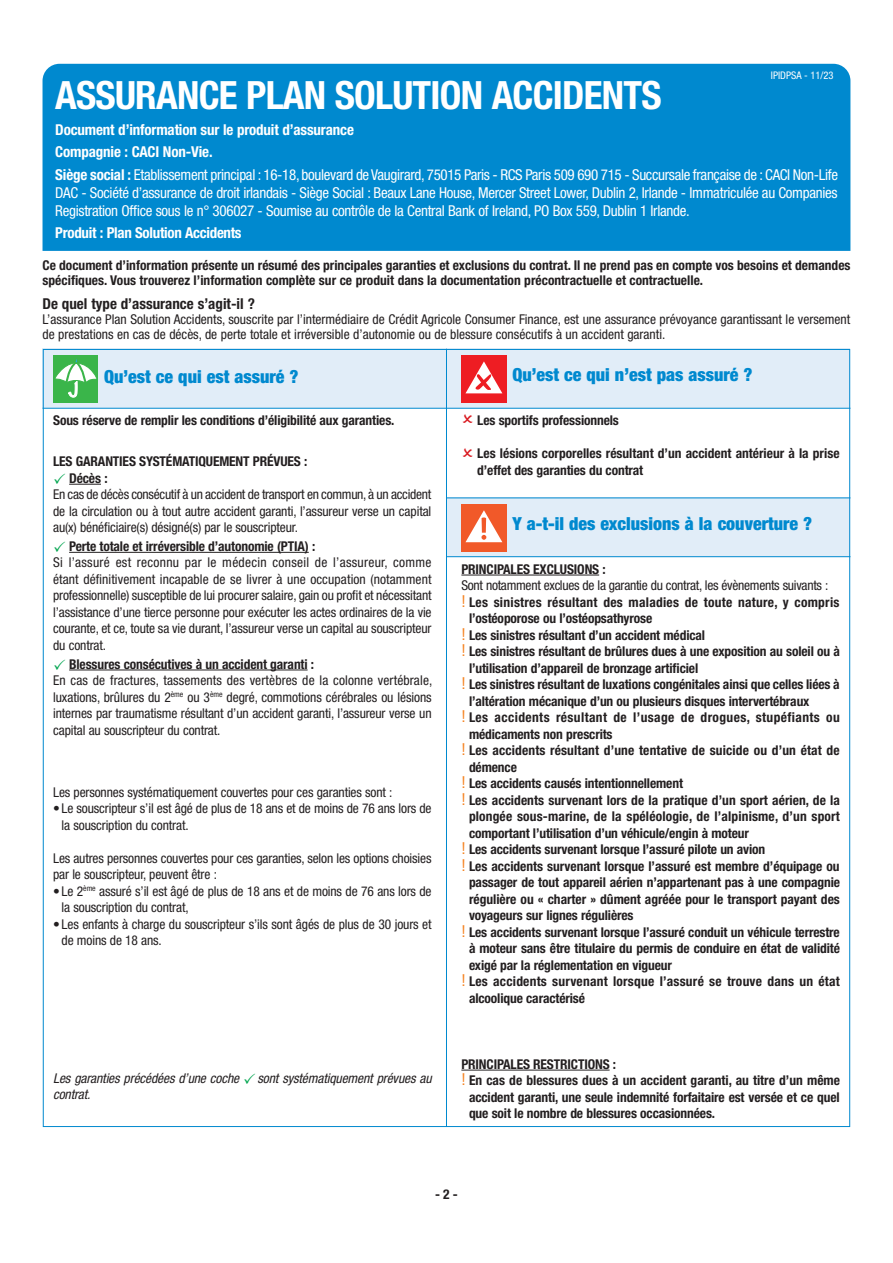
<style>
.page{position:relative;width:893px;height:1263px;background:#fff}
.page>*{position:absolute;margin:0;border:0;box-sizing:border-box;transform-origin:0 0}
.t1{font:700 condensed 39px "Helvetica Neue LT Std";letter-spacing:-.02em;color:#fff}
.t2{font:900 condensed 18px "Helvetica Neue LT Std";color:#0089cf}
.t3{font:condensed 15px/22.2px "Helvetica Neue LT Std";letter-spacing:-.02em;color:#fff}
.t4{font:700 condensed 15px "Helvetica Neue LT Std";color:#231f20}
.t5{font:700 condensed 15px "Helvetica Neue LT Std";letter-spacing:-.02em;color:#fff}
.t6{font:700 condensed 13.5px/16.5px "Helvetica Neue LT Std";letter-spacing:-.01em;color:#231f20}
.t7{font:condensed 13.5px/16.5px "Helvetica Neue LT Std";letter-spacing:-.01em;color:#231f20}
.t8{font:700 condensed 13.5px "Helvetica Neue LT Std";letter-spacing:.01em;color:#231f20}
.t9{font:italic condensed 13.5px "Helvetica Neue LT Std";letter-spacing:-.01em;color:#231f20}
.t10{font:700 condensed 13.5px "Helvetica Neue LT Std";letter-spacing:.02em;color:#231f20}
.t11{font:700 condensed 13.5px "Helvetica Neue LT Std";letter-spacing:.015em;color:#231f20}
.t12{font:700 condensed 13.5px "Helvetica Neue LT Std";letter-spacing:.03em;color:#231f20}
.t13{font:condensed 10.5px "Helvetica Neue LT Std";color:#fff}
.s1{font-weight:700}
.s2{font-weight:400;font-size:16.5px;color:#f58220}
</style>
<div class="page">
<div style="left:43px;top:349px;width:807px;height:59px;background:#e1edf8"></div>
<div style="left:446px;top:497px;width:404px;height:60px;background:#e1edf8"></div>
<div style="left:43px;top:64px;width:807px;height:187px;background:#0089cf"></div>
<hr style="left:69px;top:484px;width:32px;height:1px;background:#231f20">
<hr style="left:69px;top:552px;width:240px;height:1px;background:#231f20">
<hr style="left:69px;top:670px;width:239px;height:1px;background:#231f20">
<hr style="left:461px;top:575px;width:138px;height:1px;background:#231f20">
<hr style="left:461px;top:1070px;width:149px;height:1px;background:#231f20">
<div style="left:53px;top:355px;width:45px;height:47px;background:#3ab54a"></div>
<svg style="left:55px;top:359px;width:42px;height:38px"></svg>
<div style="left:461px;top:355px;width:45px;height:47px;background:#ee1d23"></div>
<svg style="left:465px;top:361px;width:37px;height:32px"></svg>
<hr style="left:446px;top:349px;width:1px;height:778px;background:#0089cf">
<div style="left:461px;top:504px;width:45px;height:47px;background:#f15929"></div>
<svg style="left:465px;top:510px;width:37px;height:32px"></svg>
<hr style="left:43px;top:408px;width:807px;height:1px;background:#0089cf">
<hr style="left:446px;top:556px;width:404px;height:1px;background:#0089cf">
<hr style="left:446px;top:497px;width:404px;height:1px;background:#0089cf">
<p class="t13" style="left:771px;top:70px;width:64px">IPIDPSA - 11/23</p>
<h1 class="t1" style="left:55px;top:71px;width:608px">ASSURANCE PLAN SOLUTION ACCIDENTS</h1>
<p class="t3" style="left:55px;top:119px;width:784px"><span class="s1">Document d’information sur le produit d’assurance<br>Compagnie : CACI Non-Vie.<br>Siège social :</span> Etablissement principal : 16-18, boulevard de Vaugirard, 75015 Paris - RCS Paris 509 690 715 - Succursale française de : CACI Non-Life</p>
<p class="t3" style="left:55px;top:183px;width:784px;line-height:18px">DAC - Société d’assurance de droit irlandais - Siège Social : Beaux Lane House, Mercer Street Lower, Dublin 2, Irlande - Immatriculée au Companies<br>Registration Office sous le n° 306027 - Soumise au contrôle de la Central Bank of Ireland, PO Box 559, Dublin 1 Irlande.</p>
<p class="t5" style="left:55px;top:224px;width:188px">Produit : Plan Solution Accidents</p>
<p class="t6" style="left:43px;top:258px;width:809px;line-height:15px">Ce document d’information présente un résumé des principales garanties et exclusions du contrat. Il ne prend pas en compte vos besoins et demandes spécifiques. Vous trouverez l’information complète sur ce produit dans la documentation précontractuelle et contractuelle.</p>
<p class="t4" style="left:43px;top:294px;width:214px">De quel type d’assurance s’agit-il ?</p>
<p class="t7" style="left:43px;top:311px;width:809px;line-height:15px">L’assurance Plan Solution Accidents, souscrite par l’intermédiaire de Crédit Agricole Consumer Finance, est une assurance prévoyance garantissant le versement de prestations en cas de décès, de perte totale et irréversible d’autonomie ou de blessure consécutifs à un accident garanti.</p>
<h2 class="t2" style="left:104px;top:365px;width:196px">Qu’est ce qui est assuré ?</h2>
<p class="t6" style="left:53px;top:412px;width:343px">Sous réserve de remplir les conditions d’éligibilité aux garanties.</p>
<p class="t6" style="left:69px;top:453px;width:240px;text-indent:-16px">LES GARANTIES SYSTÉMATIQUEMENT PRÉVUES :<br>Décès :</p>
<p class="t7" style="left:53px;top:486px;width:380px;text-align:justify">En cas de décès consécutif à un accident de transport en commun, à un accident de la circulation ou à tout autre accident garanti, l’assureur verse un capital au(x) bénéficiaire(s) désigné(s) par le souscripteur.</p>
<p class="t6" style="left:69px;top:538px;width:248px">Perte totale et irréversible d’autonomie (PTIA) :</p>
<p class="t7" style="left:53px;top:554px;width:380px;text-align:justify">Si l’assuré est reconnu par le médecin conseil de l’assureur, comme étant définitivement incapable de se livrer à une occupation (notamment professionnelle) susceptible de lui procurer salaire, gain ou profit et nécessitant l’assistance d’une tierce personne pour exécuter les actes ordinaires de la vie courante, et ce, toute sa vie durant, l’assureur verse un capital au souscripteur du contrat.</p>
<p class="t6" style="left:69px;top:655px;width:247px">Blessures consécutives à un accident garanti :</p>
<p class="t7" style="left:53px;top:672px;width:381px;text-align:justify">En cas de fractures, tassements des vertèbres de la colonne vertébrale, luxations, brûlures du 2<sup>ème</sup> ou 3<sup>ème</sup> degré, commotions cérébrales ou lésions internes par traumatisme résultant d’un accident garanti, l’assureur verse un capital au souscripteur du contrat.</p>
<p class="t7" style="left:53px;top:784px;width:341px">Les personnes systématiquement couvertes pour ces garanties sont :</p>
<p class="t7" style="left:62px;top:800px;width:371px;text-indent:-9px">• Le souscripteur s’il est âgé de plus de 18 ans et de moins de 76 ans lors de la souscription du contrat.</p>
<p class="t7" style="left:53px;top:850px;width:380px">Les autres personnes couvertes pour ces garanties, selon les options choisies par le souscripteur, peuvent être :</p>
<p class="t7" style="left:62px;top:883px;width:371px;text-indent:-8px">• Le 2<sup>ème</sup> assuré s’il est âgé de plus de 18 ans et de moins de 76 ans lors de la souscription du contrat,</p>
<p class="t7" style="left:62px;top:916px;width:371px;text-indent:-9px">• Les enfants à charge du souscripteur s’ils sont âgés de plus de 30 jours et de moins de 18 ans.</p>
<p class="t9" style="left:53px;top:1070px;width:188px">Les garanties précédées d’une coche</p>
<p class="t9" style="left:257px;top:1070px;width:176px">sont systématiquement prévues au</p>
<p class="t9" style="left:53px;top:1087px;width:39px">contrat.</p>
<h2 class="t2" style="left:512px;top:363px;width:242px">Qu’est ce qui n’est pas assuré ?</h2>
<p class="t6" style="left:477px;top:412px;width:143px">Les sportifs professionnels</p>
<p class="t6" style="left:477px;top:445px;width:364px">Les lésions corporelles résultant d’un accident antérieur à la prise d’effet des garanties du contrat</p>
<h2 class="t2" style="left:512px;top:512px;width:301px">Y a-t-il des exclusions à la couverture ?</h2>
<p class="t6" style="left:461px;top:560px;width:146px">PRINCIPALES EXCLUSIONS :</p>
<p class="t7" style="left:461px;top:577px;width:368px">Sont notamment exclues de la garantie du contrat, les évènements suivants :</p>
<p class="t10" style="left:461px;top:594px;width:380px"><span class="s2">!</span> Les sinistres résultant des maladies de toute nature, y compris</p>
<p class="t6" style="left:469px;top:610px;width:185px">l’ostéoporose ou l’ostéopsathyrose</p>
<p class="t6" style="left:461px;top:626px;width:245px"><span class="s2">!</span> Les sinistres résultant d’un accident médical</p>
<p class="t6" style="left:461px;top:643px;width:380px"><span class="s2">!</span> Les sinistres résultant de brûlures dues à une exposition au soleil ou à</p>
<p class="t6" style="left:469px;top:659px;width:231px">l’utilisation d’appareil de bronzage artificiel</p>
<p class="t6" style="left:461px;top:676px;width:380px"><span class="s2">!</span> Les sinistres résultant de luxations congénitales ainsi que celles liées à</p>
<p class="t6" style="left:469px;top:692px;width:342px">l’altération mécanique d’un ou plusieurs disques intervertébraux</p>
<p class="t12" style="left:461px;top:709px;width:380px"><span class="s2">!</span> Les accidents résultant de l’usage de drogues, stupéfiants ou</p>
<p class="t6" style="left:469px;top:725px;width:145px">médicaments non prescrits</p>
<p class="t8" style="left:461px;top:742px;width:380px"><span class="s2">!</span> Les accidents résultant d’une tentative de suicide ou d’un état de</p>
<p class="t6" style="left:469px;top:758px;width:49px">démence</p>
<p class="t6" style="left:461px;top:775px;width:223px"><span class="s2">!</span> Les accidents causés intentionnellement</p>
<p class="t6" style="left:461px;top:791px;width:380px"><span class="s2">!</span> Les accidents survenant lors de la pratique d’un sport aérien, de la</p>
<p class="t8" style="left:469px;top:808px;width:372px">plongée sous-marine, de la spéléologie, de l’alpinisme, d’un sport</p>
<p class="t6" style="left:469px;top:824px;width:281px">comportant l’utilisation d’un véhicule/engin à moteur</p>
<p class="t6" style="left:461px;top:841px;width:305px"><span class="s2">!</span> Les accidents survenant lorsque l’assuré pilote un avion</p>
<p class="t6" style="left:461px;top:857px;width:380px"><span class="s2">!</span> Les accidents survenant lorsque l’assuré est membre d’équipage ou</p>
<p class="t6" style="left:469px;top:874px;width:373px">passager de tout appareil aérien n’appartenant pas à une compagnie</p>
<p class="t6" style="left:469px;top:890px;width:372px">régulière ou « charter » dûment agréée pour le transport payant des</p>
<p class="t6" style="left:469px;top:907px;width:166px">voyageurs sur lignes régulières</p>
<p class="t6" style="left:461px;top:923px;width:380px"><span class="s2">!</span> Les accidents survenant lorsque l’assuré conduit un véhicule terrestre</p>
<p class="t6" style="left:469px;top:940px;width:373px">à moteur sans être titulaire du permis de conduire en état de validité</p>
<p class="t6" style="left:469px;top:956px;width:204px">exigé par la réglementation en vigueur</p>
<p class="t11" style="left:461px;top:973px;width:380px"><span class="s2">!</span> Les accidents survenant lorsque l’assuré se trouve dans un état</p>
<p class="t6" style="left:469px;top:989px;width:118px">alcoolique caractérisé</p>
<p class="t6" style="left:461px;top:1055px;width:156px">PRINCIPALES RESTRICTIONS :</p>
<p class="t6" style="left:461px;top:1072px;width:380px"><span class="s2">!</span> En cas de blessures dues à un accident garanti, au titre d’un même</p>
<p class="t6" style="left:469px;top:1088px;width:372px">accident garanti, une seule indemnité forfaitaire est versée et ce quel</p>
<p class="t6" style="left:469px;top:1105px;width:248px">que soit le nombre de blessures occasionnées.</p>
<p class="t6" style="left:435px;top:1186px;width:24px">- 2 -</p>
</div>
